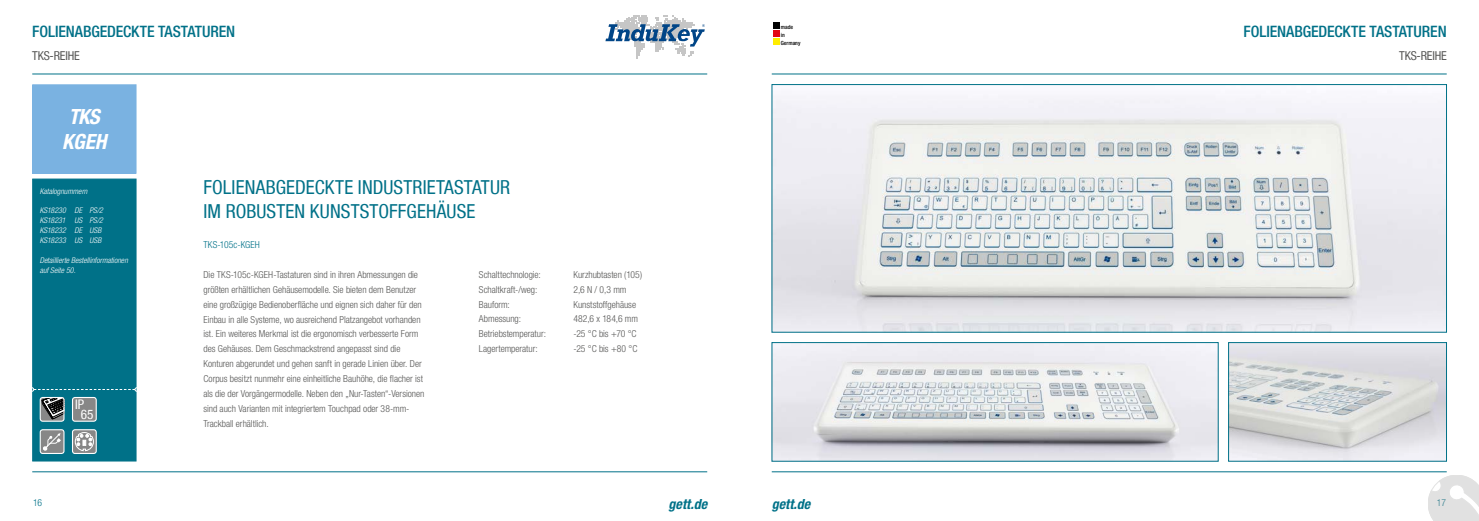
<style>
.page{position:relative;width:1479px;height:521px;background:#fff}
.page>*{position:absolute;margin:0;border:0;box-sizing:border-box;transform-origin:0 0}
.t1{font:italic 700 condensed 21px/25.2px "Helvetica Neue LT Pro";letter-spacing:-.02em;color:#fff;text-align:center}
.t2{font:condensed 19.25px/24.8px "Helvetica Neue LT Com";letter-spacing:.005em;color:#007188}
.t3{font:500 condensed 15.75px "Helvetica Neue LT Com";letter-spacing:-.005em;color:#007188}
.t4{font:italic 700 condensed 14px "Helvetica Neue LT Pro";color:#007188}
.t5{font:condensed 13.21px "Helvetica Neue LT Com";color:#fff}
.t6{font:condensed 12.25px "Helvetica Neue LT Com";letter-spacing:-.015em;color:#575756}
.t7{font:300 condensed 9.62px/14.9px "Helvetica Neue LT Com";letter-spacing:-.005em;color:#575756}
.t8{font:300 condensed 9.62px "Helvetica Neue LT Com";letter-spacing:.01em;color:#007188}
.t9{font:italic 300 condensed 7.88px/9.9px "Helvetica Neue LT Com";color:#fff}
.t10{font:500 condensed 5.69px/8px "Helvetica Neue LT Com";color:#000}
</style>
<div class="page">
<hr style="left:771px;top:74px;width:675px;height:1px;background:#007188">
<hr style="left:771px;top:471px;width:675px;height:1px;background:#007188">
<svg style="left:1428px;top:475px;width:50px;height:46px"></svg>
<hr style="left:32px;top:74px;width:675px;height:1px;background:#007188">
<hr style="left:32px;top:471px;width:675px;height:1px;background:#007188">
<div style="left:32px;top:179px;width:104px;height:282px;background:#007188;border:1px solid #007188"></div>
<div style="left:33px;top:85px;width:103px;height:88px;background:#7ab2e1"></div>
<div style="left:32px;top:84px;width:104px;height:90px;border:1px solid #7ab2e1"></div>
<img style="left:773px;top:96px;width:671px;height:234px">
<div style="left:771px;top:84px;width:675px;height:248px;border:1px solid #007188"></div>
<img style="left:773px;top:344px;width:443px;height:115px">
<div style="left:771px;top:342px;width:447px;height:119px;border:1px solid #007188"></div>
<img style="left:1230px;top:344px;width:214px;height:115px">
<div style="left:1228px;top:342px;width:218px;height:119px;border:1px solid #007188"></div>
<svg style="left:605px;top:16px;width:100px;height:43px"></svg>
<div style="left:40px;top:397px;width:24px;height:24px;background:#878787;border-radius:3px"></div>
<svg style="left:32px;top:387px;width:105px;height:32px"></svg>
<div style="left:40px;top:397px;width:24px;height:25px;border:1px solid #fff;border-radius:3px"></div>
<div style="left:40px;top:430px;width:24px;height:23px;background:#878787;border-radius:3px"></div>
<div style="left:40px;top:429px;width:24px;height:25px;border:1px solid #fff;border-radius:3px"></div>
<svg style="left:43px;top:433px;width:18px;height:18px"></svg>
<div style="left:72px;top:430px;width:24px;height:23px;background:#878787;border-radius:3px"></div>
<div style="left:72px;top:429px;width:25px;height:25px;border:1px solid #fff;border-radius:3px"></div>
<svg style="left:75px;top:432px;width:19px;height:19px"></svg>
<div style="left:72px;top:397px;width:24px;height:24px;background:#878787;border-radius:3px"></div>
<div style="left:72px;top:397px;width:25px;height:25px;border:1px solid #fff;border-radius:3px"></div>
<div style="left:773px;top:22px;width:6px;height:7px;background:#000"></div>
<div style="left:773px;top:30px;width:6px;height:7px;background:#e30613"></div>
<div style="left:773px;top:38px;width:6px;height:7px;background:#ffed00"></div>
<h3 class="t3" style="left:32px;top:22px;width:204px">FOLIENABGEDECKTE TASTATUREN</h3>
<p class="t6" style="left:32px;top:48px;width:49px">TKS-REIHE</p>
<h1 class="t1" style="left:62px;top:104px;width:46px">TKS<br>KGEH</h1>
<p class="t9" style="left:40px;top:186px;width:49px">Katalognummern</p>
<p class="t9" style="left:40px;top:206px;width:65px">KS18230 DE PS/2<br>KS18231 US PS/2<br>KS18232 DE USB<br>KS18233 US USB</p>
<p class="t9" style="left:40px;top:255px;width:90px">Detaillierte Bestellinformationen auf Seite 50.</p>
<h3 class="t5" style="left:75px;top:397px;width:11px">IP</h3>
<h3 class="t5" style="left:81px;top:406px;width:14px">65</h3>
<h2 class="t2" style="left:203px;top:174px;width:308px">FOLIENABGEDECKTE INDUSTRIETASTATUR<br>IM ROBUSTEN KUNSTSTOFFGEHÄUSE</h2>
<p class="t8" style="left:203px;top:239px;width:58px">TKS-105c-KGEH</p>
<p class="t7" style="left:203px;top:267px;width:222px">Die TKS-105c-KGEH-Tastaturen sind in ihren Abmessungen die größten erhältlichen Gehäusemodelle. Sie bieten dem Benutzer eine großzügige Bedienoberfläche und eignen sich daher für den Einbau in alle Systeme, wo ausreichend Platzangebot vorhanden ist. Ein weiteres Merkmal ist die ergonomisch verbesserte Form des Gehäuses. Dem Geschmackstrend angepasst sind die Konturen abgerundet und gehen sanft in gerade Linien über. Der Corpus besitzt nunmehr eine einheitliche Bauhöhe, die flacher ist als die der Vorgängermodelle. Neben den „Nur-Tasten“-Versionen sind auch Varianten mit integriertem Touchpad oder 38-mm-Trackball erhältlich.</p>
<p class="t7" style="left:479px;top:267px;width:63px">Schalttechnologie:</p>
<p class="t7" style="left:573px;top:267px;width:70px">Kurzhubtasten (105)</p>
<p class="t7" style="left:479px;top:282px;width:60px">Schaltkraft-/weg:</p>
<p class="t7" style="left:573px;top:282px;width:54px">2,6 N / 0,3 mm</p>
<p class="t7" style="left:479px;top:297px;width:32px">Bauform:</p>
<p class="t7" style="left:573px;top:297px;width:64px">Kunststoffgehäuse</p>
<p class="t7" style="left:479px;top:312px;width:44px">Abmessung:</p>
<p class="t7" style="left:573px;top:312px;width:66px">482,6 x 184,6 mm</p>
<p class="t7" style="left:479px;top:326px;width:69px">Betriebstemperatur:</p>
<p class="t7" style="left:573px;top:326px;width:65px">-25 °C bis +70 °C</p>
<p class="t7" style="left:479px;top:341px;width:60px">Lagertemperatur:</p>
<p class="t7" style="left:573px;top:341px;width:65px">-25 °C bis +80 °C</p>
<p class="t10" style="left:781px;top:23px;width:21px">made<br>in<br>Germany</p>
<h3 class="t3" style="left:1243px;top:22px;width:204px">FOLIENABGEDECKTE TASTATUREN</h3>
<p class="t6" style="left:1399px;top:48px;width:49px">TKS-REIHE</p>
<p class="t8" style="left:33px;top:496px;width:11px">16</p>
<h3 class="t4" style="left:668px;top:495px;width:40px">gett.de</h3>
<h3 class="t4" style="left:771px;top:495px;width:40px">gett.de</h3>
<p class="t8" style="left:1436px;top:496px;width:11px">17</p>
</div>
